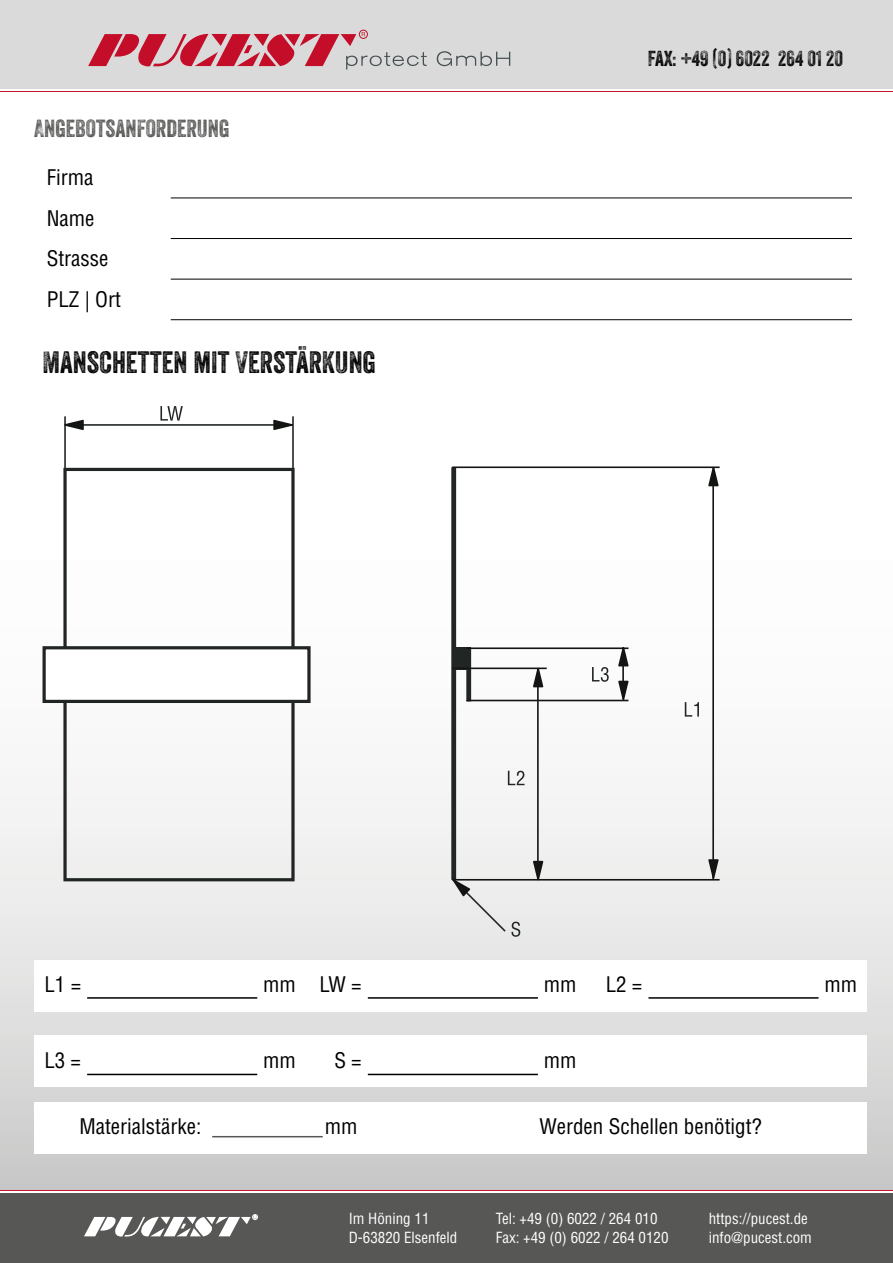
<style>
.page{position:relative;width:893px;height:1263px;background:#fff}
.page>*{position:absolute;margin:0;border:0;box-sizing:border-box;transform-origin:0 0}
.t1{font:30px "Veneer Three";color:#000}
.t2{font:24px "Veneer Three";color:#575756}
.t3{font:condensed 21px/40.7px "Helvetica LT Std";color:#000}
.t4{font:21px "Veneer Three";color:#000}
.t5{font:condensed 15px "Helvetica LT Std";color:#fff}
</style>
<div class="page">
<div style="left:0;top:0;width:893px;height:89px;background:#dadada"></div>
<hr style="left:0;top:91px;width:893px;height:1px;background:#c5152e">
<div style="left:359px;top:30px;width:9px;height:9px;border:1px solid #c40e29;border-radius:50%"></div>
<svg style="left:88px;top:32px;width:339px;height:38px"></svg>
<svg style="left:437px;top:51px;width:73px;height:15px"></svg>
<svg style="left:0;top:1190px;width:893px;height:4px"></svg>
<hr style="left:0;top:1189px;width:893px;height:1px;background:#c5152e">
<div style="left:0;top:1194px;width:893px;height:69px;background:#575756"></div>
<svg style="left:84px;top:1214px;width:174px;height:22px"></svg>
<div style="left:0;top:561px;width:893px;height:628px;background:linear-gradient(to bottom,#fff,#d1d1d1)"></div>
<div style="left:34px;top:1035px;width:832px;height:51px;background:#fff"></div>
<div style="left:34px;top:1102px;width:832px;height:51px;background:#fff"></div>
<hr style="left:212px;top:1136px;width:111px;height:1px;background:#575756">
<div style="left:43px;top:646px;width:268px;height:57px;background:#fff;border:3px solid #212624"></div>
<hr style="left:452px;top:466px;width:268px;height:2px;background:#121512">
<hr style="left:452px;top:879px;width:268px;height:1px;background:#121512">
<hr style="left:712px;top:469px;width:2px;height:411px;background:#121512">
<svg style="left:707px;top:858px;width:13px;height:27px"></svg>
<svg style="left:707px;top:466px;width:13px;height:21px"></svg>
<hr style="left:537px;top:668px;width:2px;height:212px;background:#121512">
<hr style="left:452px;top:667px;width:95px;height:2px;background:#121512">
<svg style="left:532px;top:662px;width:13px;height:26px"></svg>
<svg style="left:532px;top:860px;width:12px;height:26px"></svg>
<hr style="left:467px;top:700px;width:161px;height:1px;background:#121512">
<hr style="left:467px;top:647px;width:161px;height:2px;background:#121512">
<hr style="left:622px;top:648px;width:2px;height:50px;background:#121512">
<svg style="left:617px;top:641px;width:13px;height:27px"></svg>
<svg style="left:617px;top:679px;width:13px;height:27px"></svg>
<svg style="left:63px;top:416px;width:444px;height:517px"></svg>
<svg style="left:63px;top:418px;width:22px;height:13px"></svg>
<svg style="left:272px;top:419px;width:27px;height:12px"></svg>
<svg style="left:448px;top:875px;width:24px;height:23px"></svg>
<svg style="left:160px;top:406px;width:23px;height:15px"></svg>
<svg style="left:685px;top:702px;width:14px;height:15px"></svg>
<svg style="left:592px;top:667px;width:17px;height:15px"></svg>
<svg style="left:508px;top:771px;width:16px;height:14px"></svg>
<svg style="left:511px;top:922px;width:9px;height:15px"></svg>
<div style="left:34px;top:960px;width:832px;height:51px;background:#fff"></div>
<hr style="left:87px;top:997px;width:170px;height:2px;background:#000">
<hr style="left:87px;top:1074px;width:170px;height:1px;background:#000">
<hr style="left:368px;top:997px;width:170px;height:2px;background:#000">
<hr style="left:368px;top:1074px;width:170px;height:1px;background:#000">
<hr style="left:648px;top:997px;width:171px;height:2px;background:#000">
<hr style="left:171px;top:198px;width:681px;height:1px;background:#000">
<hr style="left:171px;top:238px;width:681px;height:1px;background:#000">
<hr style="left:171px;top:279px;width:681px;height:1px;background:#000">
<hr style="left:171px;top:319px;width:681px;height:1px;background:#000">
<h2 class="t2" style="left:34px;top:114px;width:197px">ANGEBOTSANFORDERUNG</h2>
<h3 class="t3" style="left:47px;top:157px;width:76px">Firma<br>Name<br>Strasse<br>PLZ | Ort</h3>
<h1 class="t1" style="left:43px;top:344px;width:335px">MANSCHETTEN MIT VERSTÄRKUNG</h1>
<h3 class="t4" style="left:648px;top:45px;width:197px">FAX: +49 (0) 6022 264 01 20</h3>
<h3 class="t3" style="left:44px;top:964px;width:38px">L1 =</h3>
<h3 class="t3" style="left:263px;top:964px;width:100px">mm LW =</h3>
<h3 class="t3" style="left:544px;top:964px;width:34px">mm</h3>
<h3 class="t3" style="left:606px;top:964px;width:38px">L2 =</h3>
<h3 class="t3" style="left:824px;top:964px;width:34px">mm</h3>
<h3 class="t3" style="left:44px;top:1040px;width:38px">L3 =</h3>
<h3 class="t3" style="left:263px;top:1040px;width:34px">mm</h3>
<h3 class="t3" style="left:334px;top:1040px;width:29px">S =</h3>
<h3 class="t3" style="left:544px;top:1040px;width:34px">mm</h3>
<h3 class="t3" style="left:79px;top:1105px;width:123px">Materialstärke:</h3>
<h3 class="t3" style="left:325px;top:1105px;width:34px">mm</h3>
<h3 class="t3" style="left:540px;top:1105px;width:224px">Werden Schellen benötigt?</h3>
<p class="t5" style="left:349px;top:1209px;width:82px">Im Höning 11</p>
<p class="t5" style="left:496px;top:1209px;width:163px">Tel: +49 (0) 6022 / 264 010</p>
<p class="t5" style="left:709px;top:1209px;width:101px">https://pucest.de</p>
<p class="t5" style="left:349px;top:1228px;width:110px">D-63820 Elsenfeld</p>
<p class="t5" style="left:496px;top:1228px;width:174px">Fax: +49 (0) 6022 / 264 0120</p>
<p class="t5" style="left:709px;top:1228px;width:105px">info@pucest.com</p>
</div>
